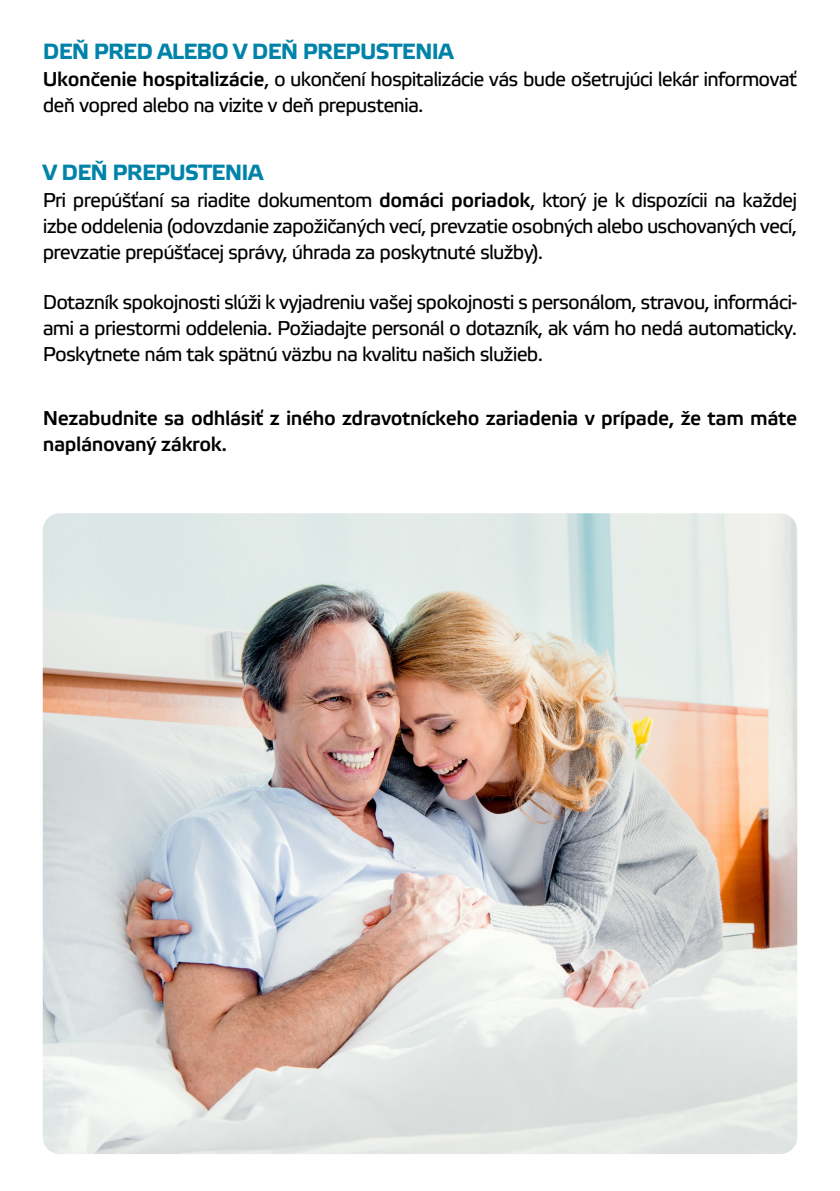
<style>
.page{position:relative;width:840px;height:1191px;background:#fff}
.page>*{position:absolute;margin:0;border:0;box-sizing:border-box;transform-origin:0 0}
.t1{font:700 22px "Elektra Text Pro";letter-spacing:-.03em;color:#0183a9}
.t2{font:20px/26px "Elektra Text Pro";letter-spacing:-.04em;color:#000;text-align:justify}
.t3{font:20px/26px "Elektra Medium Pro";letter-spacing:-.02em;color:#000}
.s1{font-family:"Elektra Medium Pro"}
</style>
<div class="page">
<img style="left:43px;top:513px;width:753px;height:641px">
<p class="t1" style="left:43px;top:39px;width:412px">DEŇ PRED ALEBO V DEŇ PREPUSTENIA</p>
<p class="t2" style="left:43px;top:67px;width:755px"><span class="s1">Ukončenie hospitalizácie</span>, o ukončení hospitalizácie vás bude ošetrujúci lekár informovať deň vopred alebo na vizite v deň prepustenia.</p>
<p class="t1" style="left:43px;top:160px;width:222px">V DEŇ PREPUSTENIA</p>
<p class="t2" style="left:43px;top:188px;width:755px">Pri prepúšťaní sa riadite dokumentom <span class="s1">domáci poriadok</span>, ktorý je k dispozícii na každej izbe oddelenia (odovzdanie zapožičaných vecí, prevzatie osobných alebo uschovaných vecí, prevzatie prepúšťacej správy, úhrada za poskytnuté služby).</p>
<p class="t2" style="left:43px;top:290px;width:755px">Dotazník spokojnosti slúži k vyjadreniu vašej spokojnosti s personálom, stravou, informáci&shy;ami a priestormi oddelenia. Požiadajte personál o dotazník, ak vám ho nedá automaticky.<br>Poskytnete nám tak spätnú väzbu na kvalitu našich služieb.</p>
<p class="t3" style="left:43px;top:406px;width:755px">Nezabudnite sa odhlásiť z iného zdravotníckeho zariadenia v prípade, že tam máte naplánovaný zákrok.</p>
</div>
